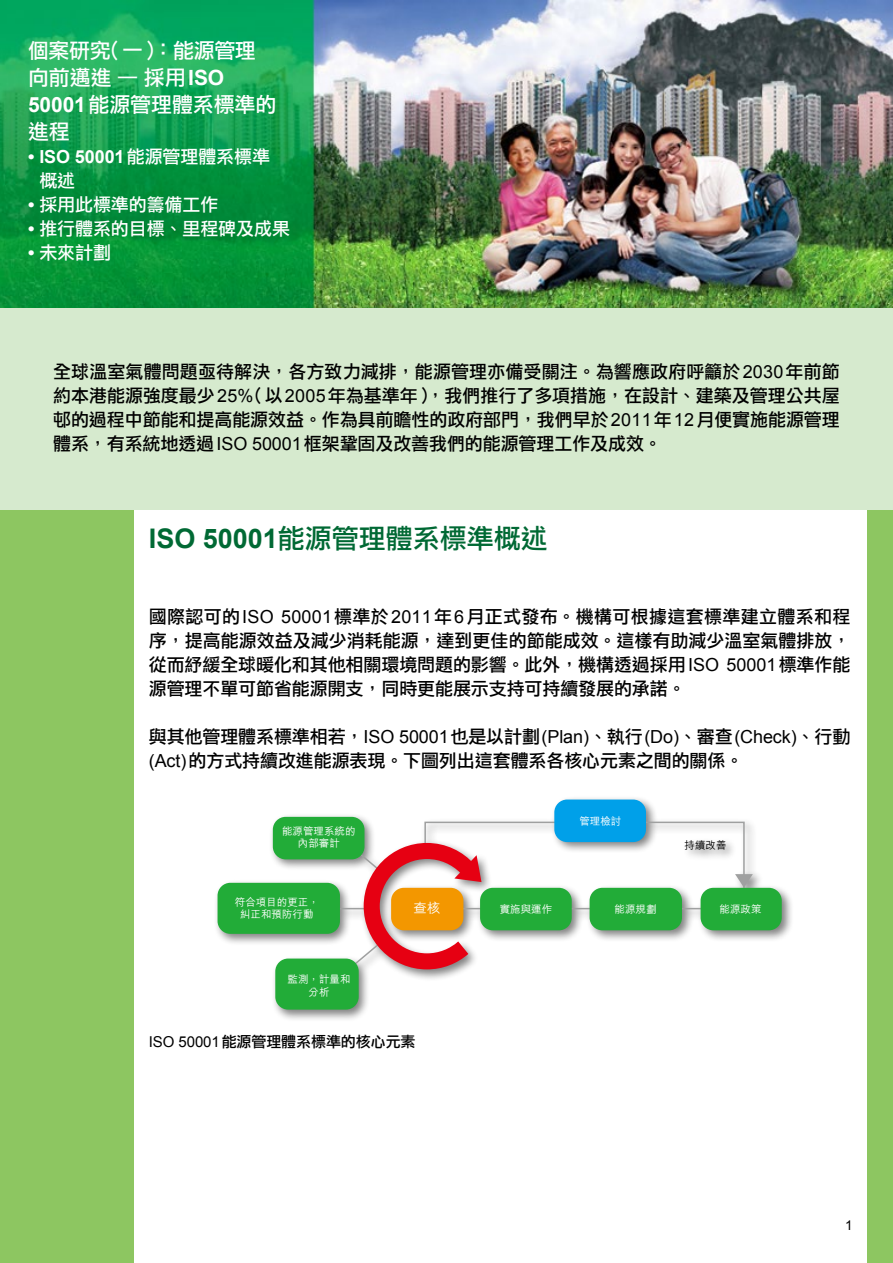
<style>
.page{position:relative;width:893px;height:1263px;background:#fff}
.page>*{position:absolute;margin:0;border:0;box-sizing:border-box;transform-origin:0 0}
.T_Heading{font:27px "Li Hei Pro";color:#006934}
.Text{font:21px/27px "Li Hei Pro";letter-spacing:-.005em;color:#fff}
.Text-2{font:18px/24px "Li Hei Pro";letter-spacing:-.005em;color:#000;text-align:justify}
.Text-3{font:18px/24px "Li Hei Pro";letter-spacing:-.005em;color:#fff}
.t1{font:15px "Li Hei Pro";letter-spacing:-.005em;color:#000}
.t2{font:13.5px "M Hei HK Medium B5 pc H";color:#fff}
.t3{font:13.5px "Arial";color:#000}
.t4{font:10.5px/12.6px "M Hei HK Medium B5 pc H";color:#fff;text-align:center}
.t5{font:10.5px "M Hei HK Medium B5 pc H";color:#000}
.s1{font-family:"Arial";font-weight:700}
.s2{font-family:"Arial"}
</style>
<div class="page">
<img style="left:0;top:0;width:893px;height:308px">
<div style="left:0;top:492px;width:134px;height:771px;background:#8dc661"></div>
<div style="left:867px;top:492px;width:26px;height:771px;background:#8dc661"></div>
<div style="left:0;top:308px;width:893px;height:201px;background:#d6eace"></div>
<div style="left:214px;top:795px;width:580px;height:227px;background:#000;opacity:.5"></div>
<svg style="left:315px;top:821px;width:430px;height:156px"></svg>
<div style="left:480px;top:888px;width:92px;height:42px;background:#22ac38;border-radius:13px"></div>
<div style="left:273px;top:817px;width:91px;height:42px;background:#22ac38;border-radius:13px"></div>
<div style="left:554px;top:799px;width:92px;height:43px;background:#00a0e9;border-radius:13px"></div>
<div style="left:218px;top:883px;width:122px;height:51px;background:#22ac38;border-radius:13px"></div>
<div style="left:275px;top:958px;width:84px;height:51px;background:#22ac38;border-radius:13px"></div>
<div style="left:590px;top:888px;width:92px;height:42px;background:#22ac38;border-radius:13px"></div>
<div style="left:701px;top:888px;width:81px;height:42px;background:#22ac38;border-radius:13px"></div>
<svg style="left:364px;top:843px;width:117px;height:126px"></svg>
<svg style="left:735px;top:874px;width:18px;height:14px"></svg>
<p class="Text" style="left:28px;top:37px;width:250px">個案研究（一）：能源管理向前邁進 — 採用<span class="s1">ISO<br>50001</span>能源管理體系標準的進程</p>
<p class="Text-3" style="left:39px;top:145px;width:232px;text-indent:-11px"><span class="s1">• ISO 50001</span>能源管理體系標準概述</p>
<p class="Text-3" style="left:28px;top:193px;width:192px"><span class="s1">•</span> 採用此標準的籌備工作</p>
<p class="Text-3" style="left:28px;top:217px;width:263px"><span class="s1">•</span> 推行體系的目標、里程碑及成果</p>
<p class="Text-3" style="left:28px;top:241px;width:84px"><span class="s1">•</span> 未來計劃</p>
<p class="Text-2" style="left:53px;top:360px;width:788px">全球溫室氣體問題亟待解決，各方致力減排，能源管理亦備受關注。為響應政府呼籲於<span class="s2">2030</span>年前節約本港能源強度最少<span class="s2">25%</span>（以<span class="s2">2005</span>年為基準年），我們推行了多項措施，在設計、建築及管理公共屋邨的過程中節能和提高能源效益。作為具前瞻性的政府部門，我們早於<span class="s2">2011</span>年<span class="s2">12</span>月便實施能源管理體系，有系統地透過<span class="s2">ISO 50001</span>框架鞏固及改善我們的能源管理工作及成效。</p>
<p class="T_Heading" style="left:149px;top:525px;width:401px"><span class="s1">ISO 50001</span>能源管理體系標準概述</p>
<p class="Text-2" style="left:149px;top:605px;width:703px">國際認可的<span class="s2">ISO 50001</span>標準於<span class="s2">2011</span>年<span class="s2">6</span>月正式發布。機構可根據這套標準建立體系和程序，提高能源效益及減少消耗能源，達到更佳的節能成效。這樣有助減少溫室氣體排放，從而紓緩全球暖化和其他相關環境問題的影響。此外，機構透過採用<span class="s2">ISO 50001</span>標準作能源管理不單可節省能源開支，同時更能展示支持可持續發展的承諾。</p>
<p class="Text-2" style="left:149px;top:725px;width:703px">與其他管理體系標準相若，<span class="s2">ISO 50001</span>也是以計劃<span class="s2">(Plan)</span>、執行<span class="s2">(Do)</span>、審查<span class="s2">(Check)</span>、行動<span class="s2">(Act)</span>的方式持續改進能源表現。下圖列出這套體系各核心元素之間的關係。</p>
<p class="t4" style="left:282px;top:824px;width:75px">能源管理系統的內部審計</p>
<p class="t4" style="left:235px;top:895px;width:85px">符合項目的更正，糾正和預防行動</p>
<p class="t4" style="left:288px;top:972px;width:64px">監測，計量和分析</p>
<p class="t2" style="left:414px;top:898px;width:28px">查核</p>
<p class="t4" style="left:500px;top:902px;width:54px">實施與運作</p>
<p class="t1" style="left:149px;top:1033px;width:268px"><span class="s2">ISO 50001</span>能源管理體系標準的核心元素</p>
<p class="t4" style="left:579px;top:814px;width:43px">管理檢討</p>
<p class="t5" style="left:685px;top:838px;width:43px">持續改善</p>
<p class="t4" style="left:615px;top:902px;width:43px">能源規劃</p>
<p class="t4" style="left:720px;top:902px;width:43px">能源政策</p>
<p class="t3" style="left:845px;top:1217px;width:9px">1</p>
</div>
